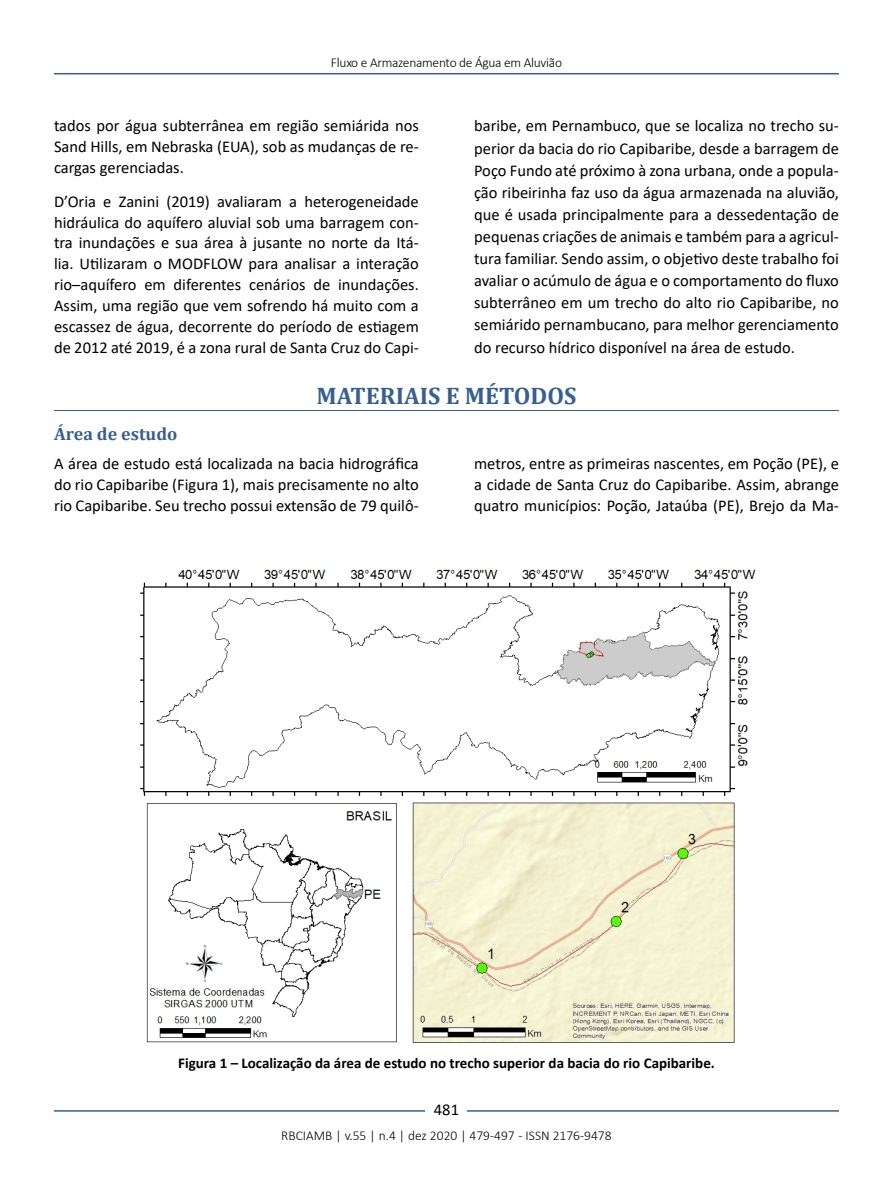
<style>
.page{position:relative;width:893px;height:1191px;background:#fff}
.page>*{position:absolute;margin:0;border:0;box-sizing:border-box;transform-origin:0 0}
.t1{font:700 24px "Cambria";color:#365f92}
.t2{font:700 18px "Cambria";color:#365f92}
.t3{font:16.5px/20.9px "Calibri";color:#000;text-align:justify}
.t4{font:700 15px "Calibri";color:#000}
.t5{font:300 13.5px "Calibri";color:#000}
.t6{font:300 13.5px "Calibri";letter-spacing:-.02em;color:#000}
</style>
<div class="page">
<hr style="left:54px;top:73px;width:785px;height:1px;background:#365f92">
<hr style="left:54px;top:1110px;width:785px;height:1px;background:#365f92">
<div style="left:426px;top:1096px;width:41px;height:26px;background:#fff"></div>
<hr style="left:54px;top:410px;width:785px;height:1px;background:#365f92">
<img style="left:140px;top:569px;width:616px;height:474px">
<p class="t6" style="left:331px;top:54px;width:233px">Fluxo e Armazenamento de Água em Aluvião</p>
<p class="t3" style="left:54px;top:115px;width:366px">tados por água subterrânea em região semiárida nos Sand Hills, em Nebraska (EUA), sob as mudanças de re&shy;cargas gerenciadas.</p>
<p class="t3" style="left:54px;top:190px;width:366px">D’Oria e Zanini (2019) avaliaram a heterogeneidade hidráulica do aquífero aluvial sob uma barragem con&shy;tra inundações e sua área à jusante no norte da Itá&shy;lia. Utilizaram o MODFLOW para analisar a interação rio–aquífero em diferentes cenários de inundações.<br>Assim, uma região que vem sofrendo há muito com a escassez de água, decorrente do período de estiagem de 2012 até 2019, é a zona rural de Santa Cruz do Capi-</p>
<p class="t3" style="left:474px;top:115px;width:366px;line-height:22px">baribe, em Pernambuco, que se localiza no trecho su&shy;perior da bacia do rio Capibaribe, desde a barragem de Poço Fundo até próximo à zona urbana, onde a popula&shy;ção ribeirinha faz uso da água armazenada na aluvião, que é usada principalmente para a dessedentação de pequenas criações de animais e também para a agricul&shy;tura familiar. Sendo assim, o objetivo deste trabalho foi avaliar o acúmulo de água e o comportamento do fluxo subterrâneo em um trecho do alto rio Capibaribe, no semiárido pernambucano, para melhor gerenciamento do recurso hídrico disponível na área de estudo.</p>
<h1 class="t1" style="left:317px;top:379px;width:261px">MATERIAIS E MÉTODOS</h1>
<p class="t2" style="left:54px;top:421px;width:125px">Área de estudo</p>
<p class="t3" style="left:54px;top:452px;width:366px">A área de estudo está localizada na bacia hidrográfica do rio Capibaribe (Figura 1), mais precisamente no alto rio Capibaribe. Seu trecho possui extensão de 79 quilô-</p>
<p class="t3" style="left:474px;top:452px;width:366px">metros, entre as primeiras nascentes, em Poção (PE), e a cidade de Santa Cruz do Capibaribe. Assim, abrange quatro municípios: Poção, Jataúba (PE), Brejo da Ma-</p>
<p class="t4" style="left:178px;top:1052px;width:538px">Figura 1 – Localização da área de estudo no trecho superior da bacia do rio Capibaribe.</p>
<p class="t3" style="left:434px;top:1099px;width:27px">481</p>
<p class="t5" style="left:281px;top:1126px;width:332px">RBCIAMB | v.55 | n.4 | dez 2020 | 479-497 - ISSN 2176-9478</p>
</div>
